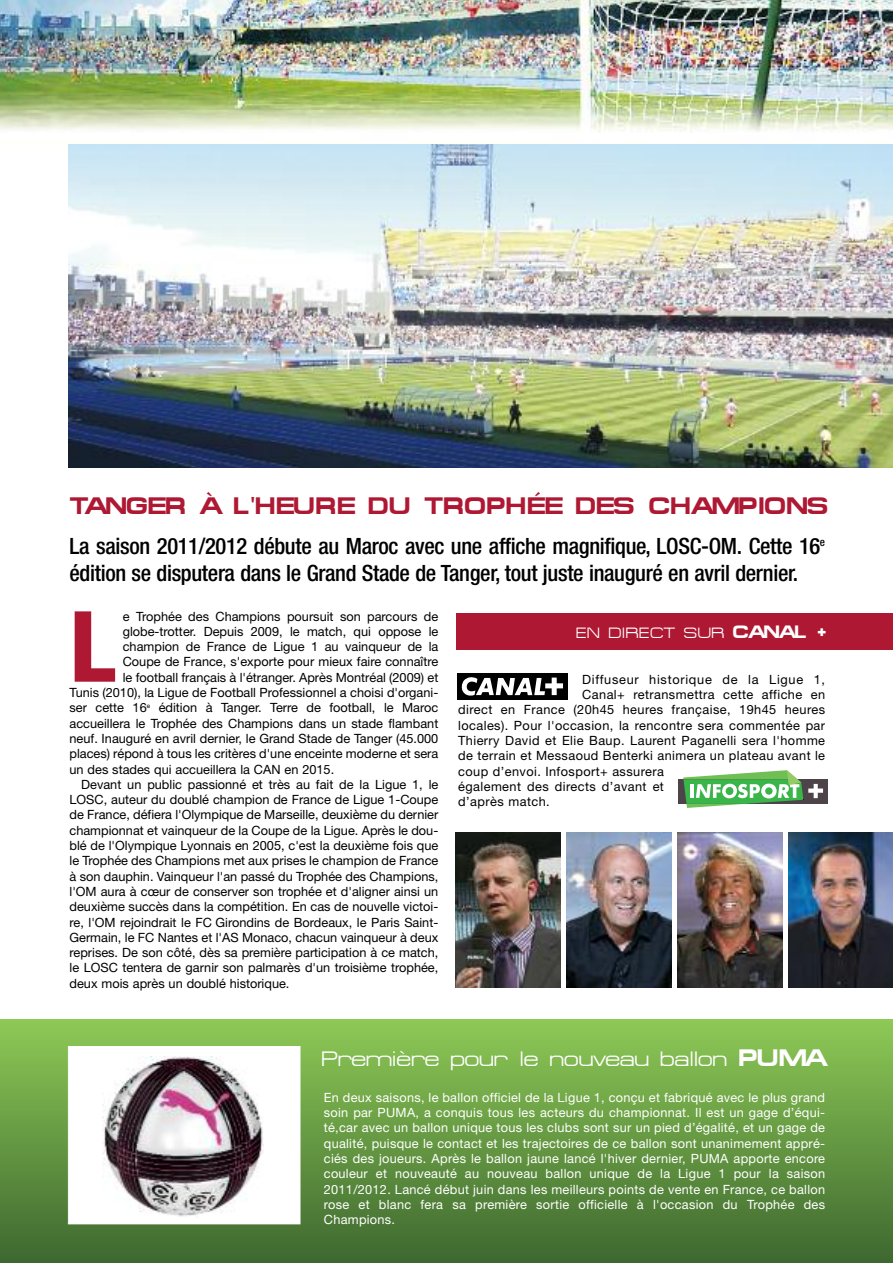
<style>
.page{position:relative;width:893px;height:1263px;background:#fff}
.page>*{position:absolute;margin:0;border:0;box-sizing:border-box;transform-origin:0 0}
.t1{font:800 condensed 98.4px "Helvetica Neue";color:#ae1833}
.t2{font:700 24px "Micro Extended";letter-spacing:-.02em;color:#ae1833}
.t3{font:500 condensed 22.5px/27px "Helvetica Neue";letter-spacing:-.015em;color:#000}
.t4{font:21px "Micro Extended";letter-spacing:-.025em;color:#fff}
.t5{font:15px "Micro Extended";color:#fff}
.t6{font:12.75px "Helvetica Neue";color:#000}
.t7{font:12.75px/15.3px "Helvetica Neue";letter-spacing:.02em;color:#fff;text-align:justify}
.t8{font:12.75px "Helvetica Neue";letter-spacing:.035em;color:#000}
.t9{font:12.75px "Helvetica Neue";letter-spacing:.055em;color:#000}
.s1{font-weight:700;font-size:18px}
.s2{font-weight:700;font-size:24px}
</style>
<div class="page">
<div style="left:0;top:1019px;width:893px;height:244px;background:linear-gradient(to bottom,#8ec956,#3e6830)"></div>
<img style="left:0;top:0;width:893px;height:145px">
<hr style="left:0;top:145px;width:1px;height:36px;background:#ae1833">
<img style="left:68px;top:145px;width:825px;height:322px">
<div style="left:456px;top:614px;width:437px;height:36px;background:#ae1833"></div>
<div style="left:457px;top:673px;width:110px;height:27px;background:#000"></div>
<svg style="left:461px;top:677px;width:102px;height:19px"></svg>
<div style="left:69px;top:1047px;width:231px;height:176px;background:#fff"></div>
<img style="left:103px;top:1056px;width:160px;height:161px">
<div style="left:68px;top:1046px;width:232px;height:178px;border:1px solid #fff"></div>
<div style="left:679px;top:779px;width:148px;height:25px;background:#4c4449"></div>
<svg style="left:683px;top:770px;width:140px;height:38px"></svg>
<img style="left:456px;top:832px;width:104px;height:156px">
<img style="left:566px;top:832px;width:105px;height:156px">
<img style="left:677px;top:832px;width:105px;height:156px">
<img style="left:788px;top:832px;width:105px;height:156px">
<h2 class="t2" style="left:70px;top:491px;width:760px">TANGER À L'HEURE DU TROPHÉE DES CHAMPIONS</h2>
<h3 class="t3" style="left:70px;top:534px;width:757px">La saison 2011/2012 débute au Maroc avec une affiche magnifique, LOSC-OM. Cette 16<sup>e </sup>édition se disputera dans le Grand Stade de Tanger, tout juste inauguré en avril dernier.</h3>
<h1 class="t1" style="left:70px;top:611px;width:47px">L</h1>
<p class="t6" style="left:123px;top:611px;width:317px">e Trophée des Champions poursuit son parcours de</p>
<p class="t6" style="left:123px;top:627px;width:317px">globe-trotter. Depuis 2009, le match, qui oppose le</p>
<p class="t6" style="left:123px;top:642px;width:317px">champion de France de Ligue 1 au vainqueur de la</p>
<p class="t6" style="left:123px;top:657px;width:317px">Coupe de France, s'exporte pour mieux faire connaître</p>
<p class="t6" style="left:123px;top:673px;width:317px">le football français à l'étranger. Après Montréal (2009) et</p>
<p class="t6" style="left:70px;top:688px;width:370px">Tunis (2010), la Ligue de Football Professionnel a choisi d'organi-</p>
<p class="t6" style="left:70px;top:703px;width:370px">ser cette 16<sup>e</sup> édition à Tanger. Terre de football, le Maroc</p>
<p class="t6" style="left:70px;top:718px;width:370px">accueillera le Trophée des Champions dans un stade flambant</p>
<p class="t6" style="left:70px;top:734px;width:370px">neuf. Inauguré en avril dernier, le Grand Stade de Tanger (45.000</p>
<p class="t6" style="left:70px;top:749px;width:370px">places) répond à tous les critères d'une enceinte moderne et sera</p>
<p class="t6" style="left:70px;top:764px;width:266px">un des stades qui accueillera la CAN en 2015.</p>
<p class="t6" style="left:81px;top:780px;width:359px">Devant un public passionné et très au fait de la Ligue 1, le</p>
<p class="t6" style="left:70px;top:795px;width:370px">LOSC, auteur du doublé champion de France de Ligue 1-Coupe</p>
<p class="t6" style="left:70px;top:810px;width:370px">de France, défiera l'Olympique de Marseille, deuxième du dernier</p>
<p class="t6" style="left:70px;top:826px;width:370px">championnat et vainqueur de la Coupe de la Ligue. Après le dou-</p>
<p class="t6" style="left:70px;top:841px;width:370px">blé de l'Olympique Lyonnais en 2005, c'est la deuxième fois que</p>
<p class="t6" style="left:70px;top:856px;width:370px">le Trophée des Champions met aux prises le champion de France</p>
<p class="t6" style="left:70px;top:871px;width:370px">à son dauphin. Vainqueur l'an passé du Trophée des Champions,</p>
<p class="t6" style="left:70px;top:887px;width:370px">l'OM aura à cœur de conserver son trophée et d'aligner ainsi un</p>
<p class="t6" style="left:70px;top:902px;width:370px">deuxième succès dans la compétition. En cas de nouvelle victoi-</p>
<p class="t6" style="left:70px;top:917px;width:370px">re, l'OM rejoindrait le FC Girondins de Bordeaux, le Paris Saint-</p>
<p class="t6" style="left:70px;top:933px;width:370px">Germain, le FC Nantes et l'AS Monaco, chacun vainqueur à deux</p>
<p class="t6" style="left:70px;top:948px;width:370px">reprises. De son côté, dès sa première participation à ce match,</p>
<p class="t6" style="left:70px;top:963px;width:370px">le LOSC tentera de garnir son palmarès d'un troisième trophée,</p>
<p class="t6" style="left:70px;top:979px;width:221px">deux mois après un doublé historique.</p>
<p class="t5" style="left:576px;top:624px;width:253px">EN DIRECT SUR <span class="s1">CANAL +</span></p>
<p class="t9" style="left:582px;top:675px;width:244px">Diffuseur historique de la Ligue 1,</p>
<p class="t8" style="left:582px;top:690px;width:244px">Canal+ retransmettra cette affiche en</p>
<p class="t8" style="left:458px;top:705px;width:368px">direct en France (20h45 heures française, 19h45 heures</p>
<p class="t8" style="left:458px;top:721px;width:368px">locales). Pour l'occasion, la rencontre sera commentée par</p>
<p class="t8" style="left:458px;top:736px;width:368px">Thierry David et Elie Baup. Laurent Paganelli sera l'homme</p>
<p class="t8" style="left:458px;top:751px;width:368px">de terrain et Messaoud Benterki animera un plateau avant le</p>
<p class="t8" style="left:458px;top:766px;width:207px">coup d’envoi. Infosport+ assurera</p>
<p class="t8" style="left:458px;top:782px;width:207px">également des directs d’avant et</p>
<p class="t8" style="left:458px;top:797px;width:93px">d’après match.</p>
<h3 class="t4" style="left:321px;top:1047px;width:508px">Première pour le nouveau ballon <span class="s2">PUMA</span></h3>
<p class="t7" style="left:324px;top:1091px;width:503px">En deux saisons, le ballon officiel de la Ligue 1, conçu et fabriqué avec le plus grand soin par PUMA, a conquis tous les acteurs du championnat. Il est un gage d’équi&shy;té,car avec un ballon unique tous les clubs sont sur un pied d’égalité, et un gage de qualité, puisque le contact et les trajectoires de ce ballon sont unanimement appré&shy;ciés des joueurs. Après le ballon jaune lancé l'hiver dernier, PUMA apporte encore couleur et nouveauté au nouveau ballon unique de la Ligue 1 pour la saison 2011/2012. Lancé début juin dans les meilleurs points de vente en France, ce ballon rose et blanc fera sa première sortie officielle à l'occasion du Trophée des Champions.</p>
</div>
